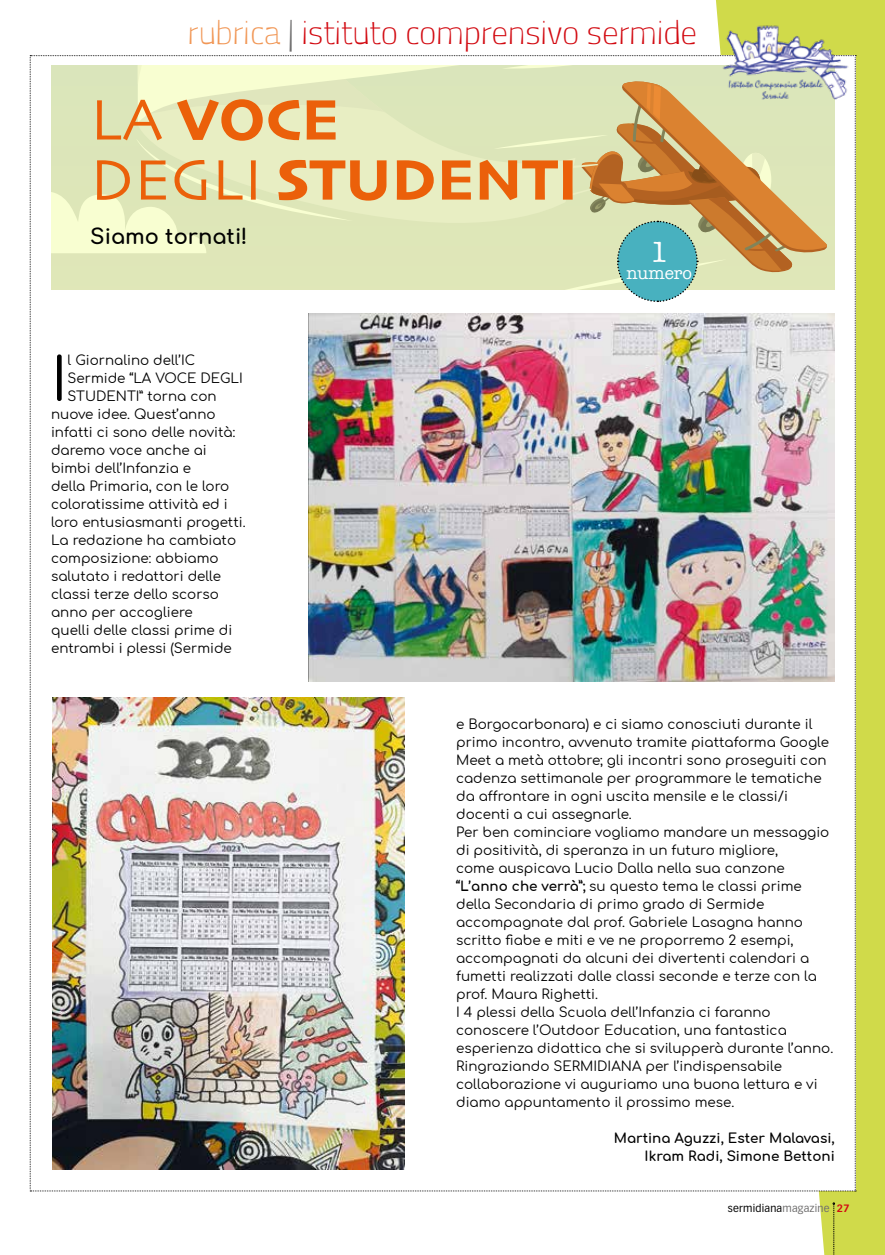
<style>
.page{position:relative;width:885px;height:1255px;background:#fff}
.page>*{position:absolute;margin:0;border:0;box-sizing:border-box;transform-origin:0 0}
.t1{font:60px/60px "Skia";color:#eb600a}
.t2{font:59.55px "Comfortaa";color:#000}
.t3{font:33px "Antaro";color:#d20a11}
.t4{font:30px "American Typewriter";color:#fff}
.t5{font:700 21px "Comfortaa";color:#000}
.t6{font:17.55px "American Typewriter";color:#fff}
.t7{font:13.5px/18px "Comfortaa";color:#000}
.t8{font:700 13.5px/18px "Comfortaa";color:#000;text-align:right}
.t9{font:10.5px "Vectora LT Std";letter-spacing:.02em;color:#000}
.s1{color:#f19756}
.s2{color:#706f6f}
.s3{font-weight:700}
.s4{font-weight:700;color:#d20a11}
</style>
<div class="page">
<svg style="left:715px;top:0;width:169px;height:1254px;background:#d6df64"></svg>
<svg style="left:832px;top:1202px;width:2px;height:52px"></svg>
<img style="left:717px;top:19px;width:138px;height:36px">
<img style="left:30px;top:55px;width:826px;height:1136px">
<h3 class="t3" style="left:188px;top:9px;width:510px"><span class="s1">rubrica</span> <span class="s2">|</span> istituto comprensivo sermide</h3>
<h1 class="t1" style="left:90px;top:94px;width:489px">LA VOCE<br>DEGLI STUDENTI</h1>
<h3 class="t5" style="left:90px;top:217px;width:159px">Siamo tornati!</h3>
<h2 class="t2" style="left:51px;top:326px;width:18px">I</h2>
<p class="t7" style="left:68px;top:349px;width:129px">l Giornalino dell’IC</p>
<p class="t7" style="left:68px;top:367px;width:177px">Sermide “LA VOCE DEGLI</p>
<p class="t7" style="left:68px;top:385px;width:150px">STUDENTI” torna con</p>
<p class="t7" style="left:51px;top:403px;width:166px">nuove idee. Quest’anno</p>
<p class="t7" style="left:51px;top:421px;width:186px">infatti ci sono delle novità:</p>
<p class="t7" style="left:51px;top:439px;width:157px">daremo voce anche ai</p>
<p class="t7" style="left:51px;top:457px;width:142px">bimbi dell’Infanzia e</p>
<p class="t7" style="left:51px;top:475px;width:180px">della Primaria, con le loro</p>
<p class="t7" style="left:51px;top:493px;width:178px">coloratissime attività ed i</p>
<p class="t7" style="left:51px;top:511px;width:196px">loro entusiasmanti progetti.</p>
<p class="t7" style="left:51px;top:529px;width:187px">La redazione ha cambiato</p>
<p class="t7" style="left:51px;top:547px;width:169px">composizione: abbiamo</p>
<p class="t7" style="left:51px;top:565px;width:172px">salutato i redattori delle</p>
<p class="t7" style="left:51px;top:583px;width:169px">classi terze dello scorso</p>
<p class="t7" style="left:51px;top:601px;width:143px">anno per accogliere</p>
<p class="t7" style="left:51px;top:619px;width:183px">quelli delle classi prime di</p>
<p class="t7" style="left:51px;top:637px;width:182px">entrambi i plessi (Sermide</p>
<h3 class="t4" style="left:649px;top:229px;width:21px">1</h3>
<p class="t6" style="left:626px;top:259px;width:67px">numero</p>
<p class="t7" style="left:456px;top:713px;width:378px">e Borgocarbonara) e ci siamo conosciuti durante il primo incontro, avvenuto tramite piattaforma Google Meet a metà ottobre; gli incontri sono proseguiti con cadenza settimanale per programmare le tematiche da affrontare in ogni uscita mensile e le classi/i docenti a cui assegnarle.<br>Per ben cominciare vogliamo mandare un messaggio di positività, di speranza in un futuro migliore,<br>come auspicava Lucio Dalla nella sua canzone <span class="s3">“L’anno che verrà”;</span> su questo tema le classi prime della Secondaria di primo grado di Sermide accompagnate dal prof. Gabriele Lasagna hanno scritto fiabe e miti e ve ne proporremo 2 esempi, accompagnati da alcuni dei divertenti calendari a fumetti realizzati dalle classi seconde e terze con la prof. Maura Righetti.<br>I 4 plessi della Scuola dell’Infanzia ci faranno conoscere l’Outdoor Education, una fantastica esperienza didattica che si svilupperà durante l’anno.<br>Ringraziando SERMIDIANA per l’indispensabile collaborazione vi auguriamo una buona lettura e vi diamo appuntamento il prossimo mese.</p>
<p class="t8" style="left:613px;top:1126px;width:222px">Martina Aguzzi, Ester Malavasi,<br>Ikram Radi, Simone Bettoni</p>
<p class="t9" style="left:727px;top:1202px;width:123px">sermidiana<span class="s2">magazine</span> <span class="s4">27</span></p>
</div>
